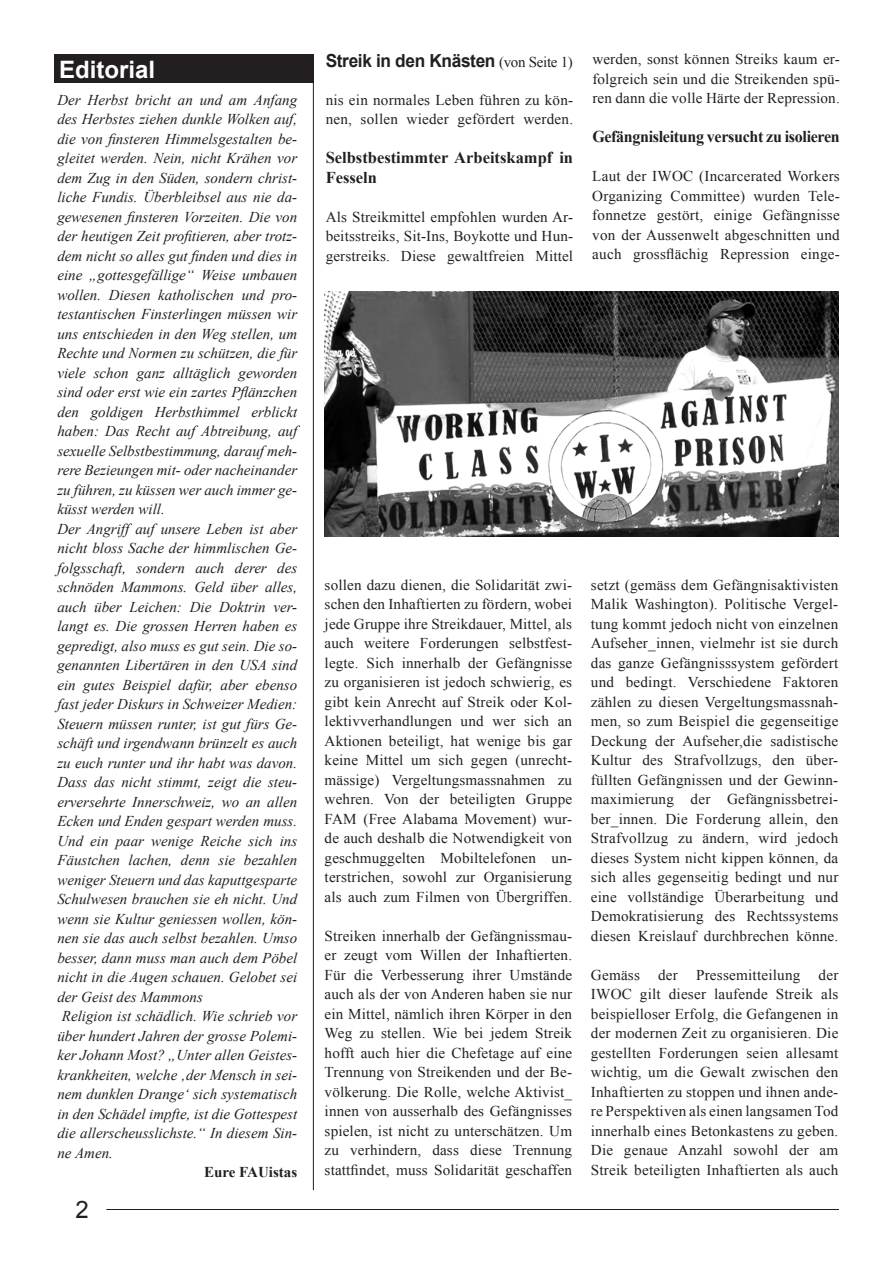
<style>
.page{position:relative;width:893px;height:1263px;background:#fff}
.page>*{position:absolute;margin:0;border:0;box-sizing:border-box;transform-origin:0 0}
.t1{font:700 24px "Arial";color:#fff}
.t2{font:24px "Arial";color:#231f20}
.t3{font:700 18px "Arial";letter-spacing:-.02em;color:#231f20;scale:.96 1}
.t4{font:700 16.5px/19.5px "Times New Roman";color:#231f20}
.t5{font:700 16.5px "Times New Roman";letter-spacing:-.02em;color:#231f20}
.t6{font:15px/19.5px "Times New Roman";letter-spacing:.015em;color:#231f20;text-align:justify}
.t7{font:italic 15px/19.5px "Times New Roman";color:#231f20}
.t8{font:700 15px "Times New Roman";color:#231f20}
.t9{font:15px "Times New Roman";letter-spacing:-.02em;color:#231f20}
</style>
<div class="page">
<div style="left:55px;top:54px;width:259px;height:29px;background:#231f20"></div>
<hr style="left:313px;top:54px;width:1px;height:1136px;background:#231f20">
<hr style="left:106px;top:1209px;width:733px;height:1px;background:#231f20">
<img style="left:324px;top:291px;width:515px;height:245px">
<h1 class="t1" style="left:59px;top:54px;width:98px">Editorial</h1>
<p class="t7" style="left:57px;top:90px;width:241px">Der Herbst bricht an und am Anfang des Herbstes ziehen dunkle Wolken auf, die von finsteren Himmelsgestalten be&shy;gleitet werden. Nein, nicht Krähen vor dem Zug in den Süden, sondern christ&shy;liche Fundis. Überbleibsel aus nie da&shy;gewesenen finsteren Vorzeiten. Die von der heutigen Zeit profitieren, aber trotz&shy;dem nicht so alles gut finden und dies in eine „gottesgefällige“ Weise umbauen wollen. Diesen katholischen und pro&shy;testantischen Finsterlingen müssen wir uns entschieden in den Weg stellen, um Rechte und Normen zu schützen, die für viele schon ganz alltäglich geworden sind oder erst wie ein zartes Pflänzchen den goldigen Herbsthimmel erblickt haben: Das Recht auf Abtreibung, auf sexuelle Selbstbestimmung, darauf meh&shy;rere Bezieungen mit- oder nacheinander zu führen, zu küssen wer auch immer ge&shy;küsst werden will.<br>Der Angriff auf unsere Leben ist aber nicht bloss Sache der himmlischen Ge&shy;folgsschaft, sondern auch derer des schnöden Mammons. Geld über alles, auch über Leichen: Die Doktrin ver&shy;langt es. Die grossen Herren haben es gepredigt, also muss es gut sein. Die so&shy;genannten Libertären in den USA sind ein gutes Beispiel dafür, aber ebenso fast jeder Diskurs in Schweizer Medien:<br>Steuern müssen runter, ist gut fürs Ge&shy;schäft und irgendwann brünzelt es auch zu euch runter und ihr habt was davon.<br>Dass das nicht stimmt, zeigt die steu&shy;erversehrte Innerschweiz, wo an allen Ecken und Enden gespart werden muss.<br>Und ein paar wenige Reiche sich ins Fäustchen lachen, denn sie bezahlen weniger Steuern und das kaputtgesparte Schulwesen brauchen sie eh nicht. Und wenn sie Kultur geniessen wollen, kön&shy;nen sie das auch selbst bezahlen. Umso besser, dann muss man auch dem Pöbel nicht in die Augen schauen. Gelobet sei der Geist des Mammons<br>Religion ist schädlich. Wie schrieb vor über hundert Jahren der grosse Polemi&shy;ker Johann Most? „Unter allen Geistes&shy;krankheiten, welche ‚der Mensch in sei&shy;nem dunklen Drange‘ sich systematisch in den Schädel impfte, ist die Gottespest die allerscheusslichste.“ In diesem Sin&shy;ne Amen.</p>
<p class="t8" style="left:204px;top:1162px;width:95px">Eure FAUistas</p>
<h1 class="t2" style="left:76px;top:1194px;width:15px">2</h1>
<p class="t3" style="left:326px;top:49px;width:178px">Streik in den Knästen</p>
<p class="t9" style="left:499px;top:52px;width:75px">(von Seite 1)</p>
<p class="t6" style="left:326px;top:90px;width:249px">nis ein normales Leben führen zu kön&shy;nen, sollen wieder gefördert werden.</p>
<p class="t4" style="left:326px;top:148px;width:249px">Selbstbestimmter Arbeitskampf in<br>Fesseln</p>
<p class="t6" style="left:326px;top:207px;width:249px">Als Streikmittel empfohlen wurden Ar&shy;beitsstreiks, Sit-Ins, Boykotte und Hun&shy;gerstreiks. Diese gewaltfreien Mittel</p>
<p class="t6" style="left:592px;top:49px;width:249px">werden, sonst können Streiks kaum er&shy;folgreich sein und die Streikenden spü&shy;ren dann die volle Härte der Repression.</p>
<p class="t5" style="left:592px;top:125px;width:249px">Gefängnisleitung versucht zu isolieren</p>
<p class="t6" style="left:592px;top:166px;width:249px">Laut der IWOC (Incarcerated Workers Organizing Committee) wurden Tele&shy;fonnetze gestört, einige Gefängnisse von der Aussenwelt abgeschnitten und auch grossflächig Repression einge-</p>
<p class="t6" style="left:325px;top:575px;width:249px">sollen dazu dienen, die Solidarität zwi&shy;schen den Inhaftierten zu fördern, wobei jede Gruppe ihre Streikdauer, Mittel, als auch weitere Forderungen selbstfest&shy;legte. Sich innerhalb der Gefängnisse zu organisieren ist jedoch schwierig, es gibt kein Anrecht auf Streik oder Kol&shy;lektivverhandlungen und wer sich an Aktionen beteiligt, hat wenige bis gar keine Mittel um sich gegen (unrecht&shy;mässige) Vergeltungsmassnahmen zu wehren. Von der beteiligten Gruppe FAM (Free Alabama Movement) wur&shy;de auch deshalb die Notwendigkeit von geschmuggelten Mobiltelefonen un&shy;terstrichen, sowohl zur Organisierung als auch zum Filmen von Übergriffen.</p>
<p class="t6" style="left:325px;top:926px;width:249px">Streiken innerhalb der Gefängnissmau&shy;er zeugt vom Willen der Inhaftierten.<br>Für die Verbesserung ihrer Umstände auch als der von Anderen haben sie nur ein Mittel, nämlich ihren Körper in den Weg zu stellen. Wie bei jedem Streik hofft auch hier die Chefetage auf eine Trennung von Streikenden und der Be&shy;völkerung. Die Rolle, welche Aktivist_ innen von ausserhalb des Gefängnisses spielen, ist nicht zu unterschätzen. Um zu verhindern, dass diese Trennung stattfindet, muss Solidarität geschaffen</p>
<p class="t6" style="left:591px;top:575px;width:249px">setzt (gemäss dem Gefängnisaktivisten Malik Washington). Politische Vergel&shy;tung kommt jedoch nicht von einzelnen Aufseher_innen, vielmehr ist sie durch das ganze Gefängnisssystem gefördert und bedingt. Verschiedene Faktoren zählen zu diesen Vergeltungsmassnah&shy;men, so zum Beispiel die gegenseitige Deckung der Aufseher,die sadistische Kultur des Strafvollzugs, den über&shy;füllten Gefängnissen und der Gewinn&shy;maximierung der Gefängnissbetrei&shy;ber_innen. Die Forderung allein, den Strafvollzug zu ändern, wird jedoch dieses System nicht kippen können, da sich alles gegenseitig bedingt und nur eine vollständige Überarbeitung und Demokratisierung des Rechtssystems diesen Kreislauf durchbrechen könne.</p>
<p class="t6" style="left:591px;top:965px;width:249px">Gemäss der Pressemitteilung der IWOC gilt dieser laufende Streik als beispielloser Erfolg, die Gefangenen in der modernen Zeit zu organisieren. Die gestellten Forderungen seien allesamt wichtig, um die Gewalt zwischen den Inhaftierten zu stoppen und ihnen ande&shy;re Perspektiven als einen langsamen Tod innerhalb eines Betonkastens zu geben.<br>Die genaue Anzahl sowohl der am Streik beteiligten Inhaftierten als auch</p>
</div>
